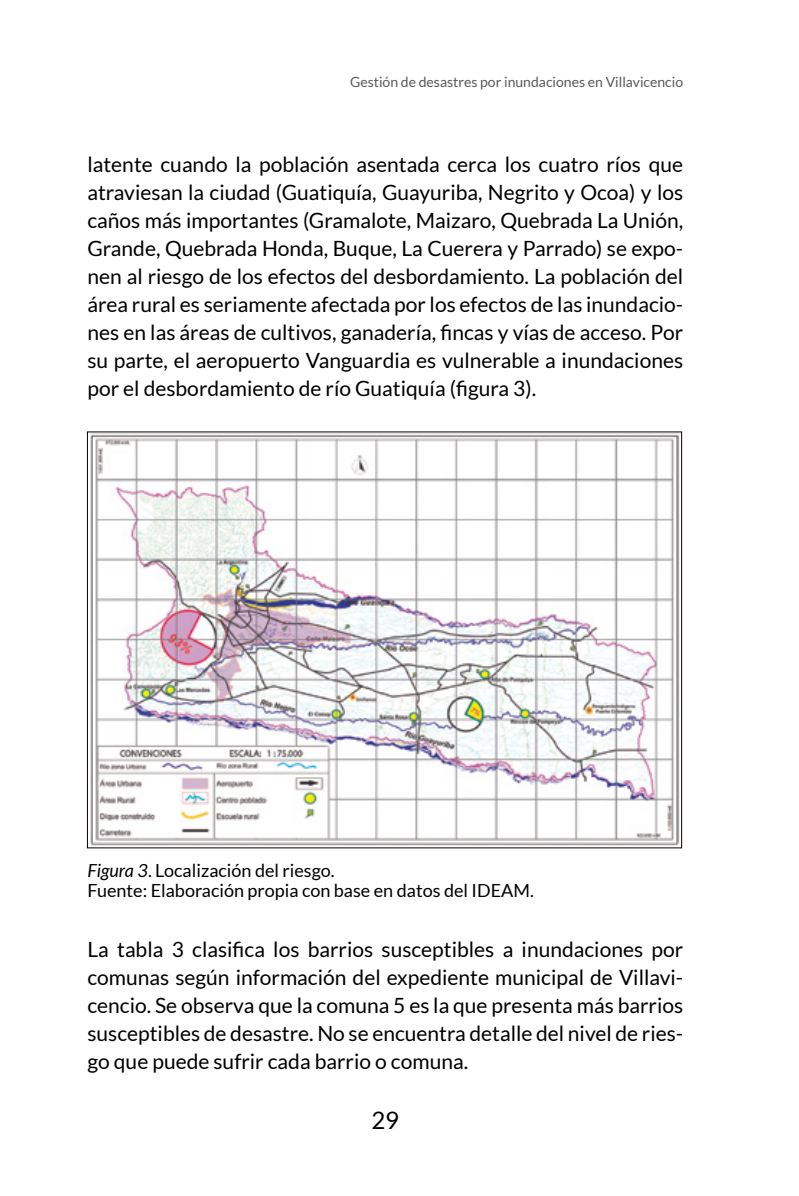
<style>
.page{position:relative;width:799px;height:1196px;background:#fff}
.page>*{position:absolute;margin:0;border:0;box-sizing:border-box;transform-origin:0 0}
.t1{font:24px "Lato";color:#000}
.t2{font:21px/28px "Lato";color:#000;text-align:justify}
.t3{font:18px/20px "Lato";color:#000}
.t4{font:14px "Lato";color:#58595b}
.s1{font-style:italic}
</style>
<div class="page">
<img style="left:89px;top:433px;width:591px;height:413px">
<p class="t4" style="left:350px;top:74px;width:334px">Gestión de desastres por inundaciones en Villavicencio</p>
<p class="t2" style="left:87px;top:150px;width:597px">latente cuando la población asentada cerca los cuatro ríos que atraviesan la ciudad (Guatiquía, Guayuriba, Negrito y Ocoa) y los caños más importantes (Gramalote, Maizaro, Quebrada La Unión, Grande, Quebrada Honda, Buque, La Cuerera y Parrado) se expo&shy;nen al riesgo de los efectos del desbordamiento. La población del área rural es seriamente afectada por los efectos de las inundacio&shy;nes en las áreas de cultivos, ganadería, fincas y vías de acceso. Por su parte, el aeropuerto Vanguardia es vulnerable a inundaciones por el desbordamiento de río Guatiquía (figura 3).</p>
<p class="t3" style="left:87px;top:859px;width:448px"><span class="s1">Figura 3</span>. Localización del riesgo.<br>Fuente: Elaboración propia con base en datos del IDEAM.</p>
<p class="t2" style="left:87px;top:934px;width:597px">La tabla 3 clasifica los barrios susceptibles a inundaciones por comunas según información del expediente municipal de Villavi&shy;cencio. Se observa que la comuna 5 es la que presenta más barrios susceptibles de desastre. No se encuentra detalle del nivel de ries&shy;go que puede sufrir cada barrio o comuna.</p>
<p class="t1" style="left:371px;top:1106px;width:29px">29</p>
</div>
